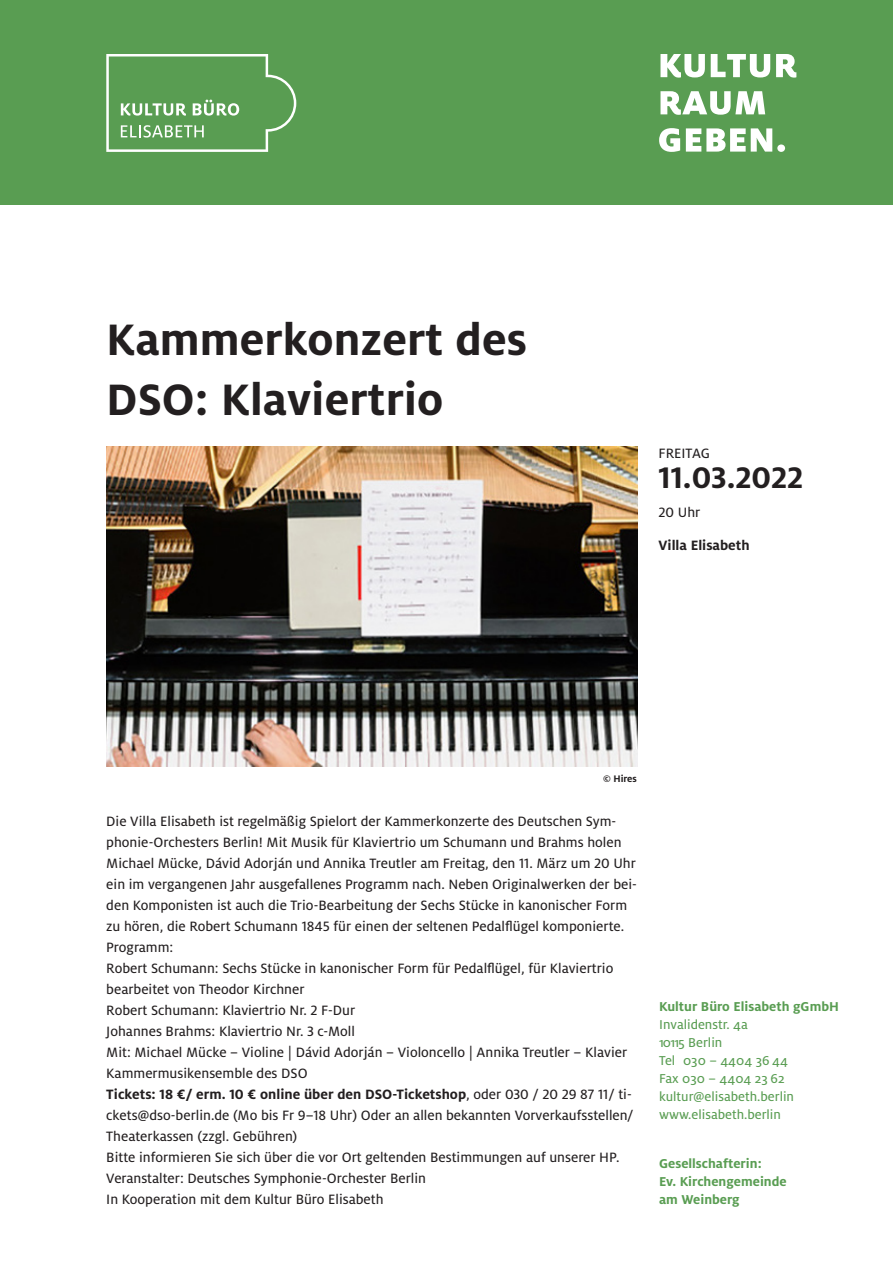
<style>
.page{position:relative;width:893px;height:1263px;background:#fff}
.page>*{position:absolute;margin:0;border:0;box-sizing:border-box;transform-origin:0 0}
.t1{font:700 48.75px/60px "Milo LF";color:#231f20}
.t2{font:700 33px "Milo LF";color:#231f20}
.t3{font:15px/21px "Milo LF Text";color:#231f20}
.t4{font:700 15px "Milo";color:#231f20}
.t5{font:15px "Milo Text";color:#231f20}
.t6{font:14.25px "Milo Text";color:#599d52}
.t7{font:700 14.25px "Milo";color:#599d52}
.t8{font:700 10.5px "Milo LF";color:#231f20}
.s1{font-family:"Milo LF";font-weight:700}
</style>
<div class="page">
<div style="left:0;top:0;width:893px;height:204px;background:#599d52"></div>
<svg style="left:106px;top:54px;width:190px;height:98px"></svg>
<svg style="left:659px;top:128px;width:126px;height:24px"></svg>
<svg style="left:660px;top:91px;width:105px;height:24px"></svg>
<svg style="left:660px;top:54px;width:136px;height:24px"></svg>
<img style="left:106px;top:447px;width:531px;height:320px">
<p class="t1" style="left:106px;top:309px;width:422px">Kammerkonzert des<br>DSO: Klaviertrio</p>
<p class="t5" style="left:659px;top:444px;width:53px">FREITAG</p>
<p class="t2" style="left:659px;top:458px;width:146px">11.03.2022</p>
<p class="t3" style="left:659px;top:502px;width:43px">20 Uhr</p>
<p class="t4" style="left:659px;top:537px;width:93px">Villa Elisabeth</p>
<p class="t8" style="left:603px;top:772px;width:35px">© Hires</p>
<p class="t3" style="left:106px;top:810px;width:532px">Die Villa Elisabeth ist regelmäßig Spielort der Kammerkonzerte des Deutschen Sym&shy;phonie-Orchesters Berlin! Mit Musik für Klaviertrio um Schumann und Brahms holen Michael Mücke, Dávid Adorján und Annika Treutler am Freitag, den 11. März um 20 Uhr ein im vergangenen Jahr ausgefallenes Programm nach. Neben Originalwerken der bei&shy;den Komponisten ist auch die Trio-Bearbeitung der Sechs Stücke in kanonischer Form zu hören, die Robert Schumann 1845 für einen der seltenen Pedalflügel komponierte.</p>
<p class="t3" style="left:106px;top:936px;width:69px">Programm:</p>
<p class="t3" style="left:106px;top:957px;width:508px">Robert Schumann: Sechs Stücke in kanonischer Form für Pedalflügel, für Klaviertrio bearbeitet von Theodor Kirchner</p>
<p class="t3" style="left:106px;top:999px;width:251px">Robert Schumann: Klaviertrio Nr. 2 F-Dur</p>
<p class="t3" style="left:106px;top:1020px;width:250px">Johannes Brahms: Klaviertrio Nr. 3 c-Moll</p>
<p class="t3" style="left:106px;top:1041px;width:522px">Mit: Michael Mücke – Violine | Dávid Adorján – Violoncello | Annika Treutler – Klavier</p>
<p class="t3" style="left:106px;top:1062px;width:203px">Kammermusikensemble des DSO</p>
<p class="t3" style="left:106px;top:1083px;width:529px"><span class="s1">Tickets: 18 €/ erm. 10 € online über den DSO-Ticketshop</span>, oder 030 / 20 29 87 11/ ti&shy;ckets@dso-berlin.de (Mo bis Fr 9–18 Uhr) Oder an allen bekannten Vorverkaufsstellen/<br>Theaterkassen (zzgl. Gebühren)</p>
<p class="t3" style="left:106px;top:1146px;width:515px">Bitte informieren Sie sich über die vor Ort geltenden Bestimmungen auf unserer HP.</p>
<p class="t3" style="left:106px;top:1167px;width:321px">Veranstalter: Deutsches Symphonie-Orchester Berlin</p>
<p class="t3" style="left:106px;top:1188px;width:279px">In Kooperation mit dem Kultur Büro Elisabeth</p>
<p class="t7" style="left:659px;top:998px;width:181px">Kultur Büro Elisabeth gGmbH</p>
<p class="t6" style="left:659px;top:1016px;width:90px">Invalidenstr. 4a</p>
<p class="t6" style="left:659px;top:1034px;width:65px">10115 Berlin</p>
<p class="t6" style="left:659px;top:1052px;width:130px">Tel 030 – 4404 36 44</p>
<p class="t6" style="left:659px;top:1070px;width:127px">Fax 030 – 4404 23 62</p>
<p class="t6" style="left:659px;top:1088px;width:136px">kultur@elisabeth.berlin</p>
<p class="t6" style="left:659px;top:1106px;width:123px">www.elisabeth.berlin</p>
<p class="t7" style="left:659px;top:1155px;width:104px">Gesellschafterin:</p>
<p class="t7" style="left:659px;top:1173px;width:129px">Ev. Kirchengemeinde</p>
<p class="t7" style="left:659px;top:1191px;width:82px">am Weinberg</p>
</div>
